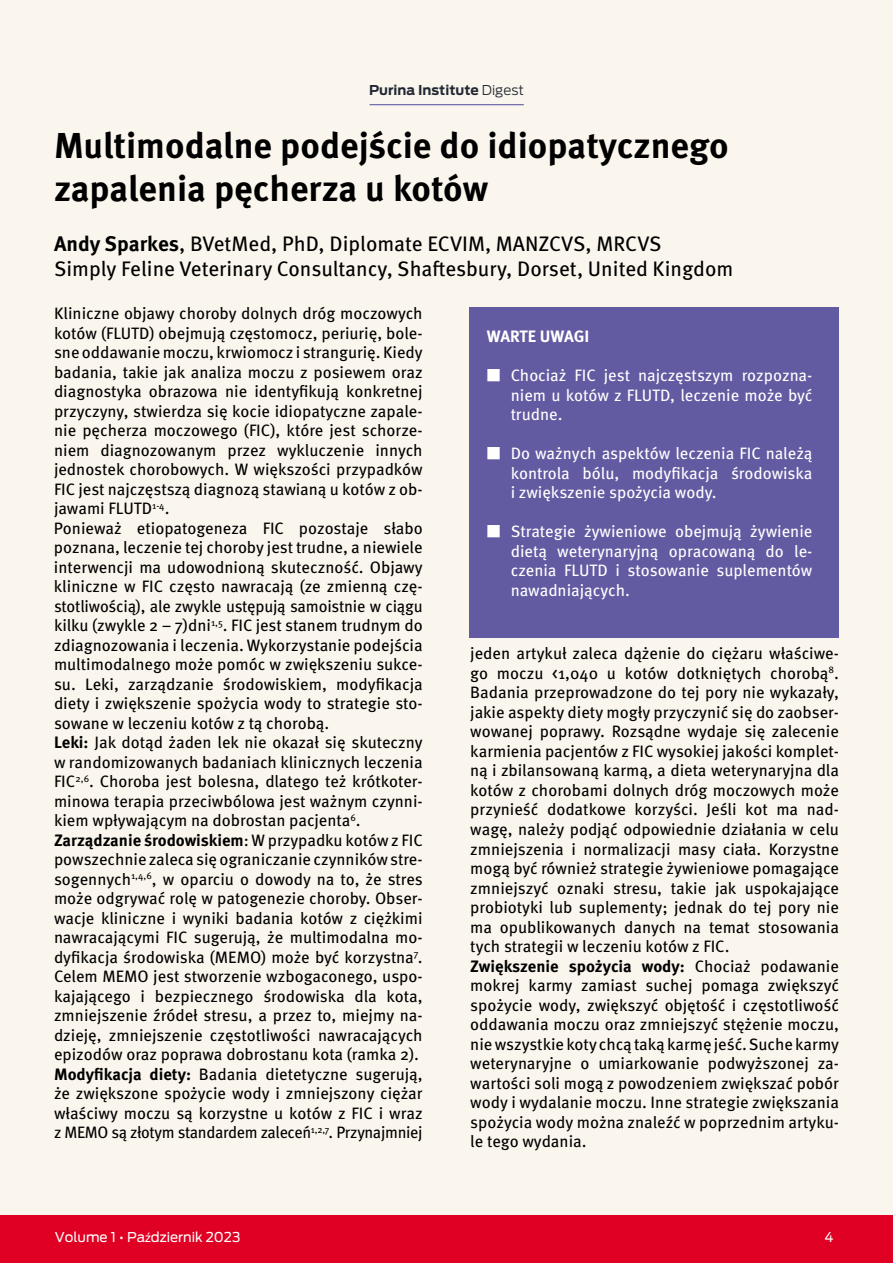
<style>
.page{position:relative;width:893px;height:1263px;background:#fbf6ed}
.page>*{position:absolute;margin:0;border:0;box-sizing:border-box;transform-origin:0 0}
.t1{font:700 36px/43.2px "Meta Pro";color:#000}
.t2{font:21px/25.2px "Meta Pro";color:#000}
.t3{font:16.5px/19.5px "Meta Pro";color:#000}
.t4{font:16.5px/19.5px "Meta Pro";color:#fff;text-align:justify}
.t5{font:700 16.5px "Meta Pro";letter-spacing:-.005em;color:#fff}
.t6{font:13.5px "Antenna";color:#fff}
.t7{font:700 13.5px "Antenna";color:#212834}
.s1{font-weight:300}
.s2{font-weight:700}
.s3{font-family:"Myriad Pro"}
</style>
<div class="page">
<div style="left:0;top:1215px;width:893px;height:48px;background:#df0023"></div>
<hr style="left:370px;top:104px;width:154px;height:1px;background:#615ca3">
<div style="left:469px;top:307px;width:370px;height:330px;background:#625ba2"></div>
<p class="t7" style="left:369px;top:82px;width:156px">Purina Institute <span class="s1">Digest</span></p>
<h1 class="t1" style="left:54px;top:121px;width:676px">Multimodalne podejście do idiopatycznego zapalenia pęcherza u kotów</h1>
<p class="t2" style="left:54px;top:230px;width:681px"><span class="s2">Andy Sparkes</span>, BVetMed, PhD, Diplomate ECVIM, MANZCVS, MRCVS<br>Simply Feline Veterinary Consultancy, Shaftesbury, Dorset, United Kingdom</p>
<p class="t3" style="left:54px;top:303px;width:371px">Kliniczne objawy choroby dolnych dróg moczowych kotów (FLUTD) obejmują częstomocz, periurię, bole&shy;sne oddawanie moczu, krwiomocz i strangurię. Kiedy badania, takie jak analiza moczu z posiewem oraz diagnostyka obrazowa nie identyfikują konkretnej przyczyny, stwierdza się kocie idiopatyczne zapale&shy;nie pęcherza moczowego (FIC), które jest schorze&shy;niem diagnozowanym przez wykluczenie innych jednostek chorobowych. W większości przypadków FIC jest najczęstszą diagnozą stawianą u kotów z ob&shy;jawami FLUTD<sup>1-4</sup>.<br>Ponieważ etiopatogeneza FIC pozostaje słabo poznana, leczenie tej choroby jest trudne, a niewiele interwencji ma udowodnioną skuteczność. Objawy kliniczne w FIC często nawracają (ze zmienną czę&shy;stotliwością), ale zwykle ustępują samoistnie w ciągu kilku (zwykle 2 – 7)dni<sup>1,5</sup>. FIC jest stanem trudnym do zdiagnozowania i leczenia. Wykorzystanie podejścia multimodalnego może pomóc w zwiększeniu sukce&shy;su. Leki, zarządzanie środowiskiem, modyfikacja diety i zwiększenie spożycia wody to strategie sto&shy;sowane w leczeniu kotów z tą chorobą.<br><span class="s2">Leki:</span> Jak dotąd żaden lek nie okazał się skuteczny w randomizowanych badaniach klinicznych leczenia FIC<sup>2,6</sup>. Choroba jest bolesna, dlatego też krótkoter&shy;minowa terapia przeciwbólowa jest ważnym czynni&shy;kiem wpływającym na dobrostan pacjenta<sup>6</sup>.<br><span class="s2">Zarządzanie środowiskiem</span>: W przypadku kotów z FIC powszechnie zaleca się ograniczanie czynników stre&shy;sogennych<sup>1,4,6</sup>, w oparciu o dowody na to, że stres może odgrywać rolę w patogenezie choroby. Obser&shy;wacje kliniczne i wyniki badania kotów z ciężkimi nawracającymi FIC sugerują, że multimodalna mo&shy;dyfikacja środowiska (MEMO) może być korzystna<sup>7</sup>.<br>Celem MEMO jest stworzenie wzbogaconego, uspo&shy;kajającego i bezpiecznego środowiska dla kota, zmniejszenie źródeł stresu, a przez to, miejmy na&shy;dzieję, zmniejszenie częstotliwości nawracających epizodów oraz poprawa dobrostanu kota (ramka 2).<br><span class="s2">Modyfikacja diety:</span> Badania dietetyczne sugerują, że zwiększone spożycie wody i zmniejszony ciężar właściwy moczu są korzystne u kotów z FIC i wraz z MEMO są złotym standardem zaleceń<sup>1,2,7</sup>. Przynajmniej</p>
<p class="t5" style="left:487px;top:323px;width:104px">WARTE UWAGI</p>
<p class="t4" style="left:511px;top:365px;width:303px;text-indent:-24px">■ Chociaż FIC jest najczęstszym rozpozna&shy;niem u kotów z FLUTD, leczenie może być trudne.</p>
<p class="t4" style="left:511px;top:443px;width:303px;text-indent:-24px">■ Do ważnych aspektów leczenia FIC należą kontrola bólu, modyfikacja środowiska i zwiększenie spożycia wody.</p>
<p class="t4" style="left:511px;top:521px;width:303px;text-indent:-24px">■ Strategie żywieniowe obejmują żywienie dietą weterynaryjną opracowaną do le&shy;czenia FLUTD i stosowanie suplementów nawadniających.</p>
<p class="t3" style="left:470px;top:643px;width:370px">jeden artykuł zaleca dążenie do ciężaru właściwe&shy;go moczu &lt;1,040 u kotów dotkniętych chorobą<sup>8</sup>.<br>Badania przeprowadzone do tej pory nie wykazały, jakie aspekty diety mogły przyczynić się do zaobser&shy;wowanej poprawy. Rozsądne wydaje się zalecenie karmienia pacjentów z FIC wysokiej jakości komplet&shy;ną i zbilansowaną karmą, a dieta weterynaryjna dla kotów z chorobami dolnych dróg moczowych może przynieść dodatkowe korzyści. Jeśli kot ma nad&shy;wagę, należy podjąć odpowiednie działania w celu zmniejszenia i normalizacji masy ciała. Korzystne mogą być również strategie żywieniowe pomagające zmniejszyć oznaki stresu, takie jak uspokajające probiotyki lub suplementy; jednak do tej pory nie ma opublikowanych danych na temat stosowania tych strategii w leczeniu kotów z FIC.<br><span class="s2">Zwiększenie spożycia wody:</span> Chociaż podawanie mokrej karmy zamiast suchej pomaga zwiększyć spożycie wody, zwiększyć objętość i częstotliwość oddawania moczu oraz zmniejszyć stężenie moczu, nie wszystkie koty chcą taką karmę jeść. Suche karmy weterynaryjne o umiarkowanie podwyższonej za&shy;wartości soli mogą z powodzeniem zwiększać pobór wody i wydalanie moczu. Inne strategie zwiększania spożycia wody można znaleźć w poprzednim artyku&shy;le tego wydania.</p>
<p class="t6" style="left:55px;top:1229px;width:187px">Volume 1 • Pa<span class="s3">ź</span>dziernik 2023</p>
<p class="t6" style="left:824px;top:1229px;width:11px">4</p>
</div>
